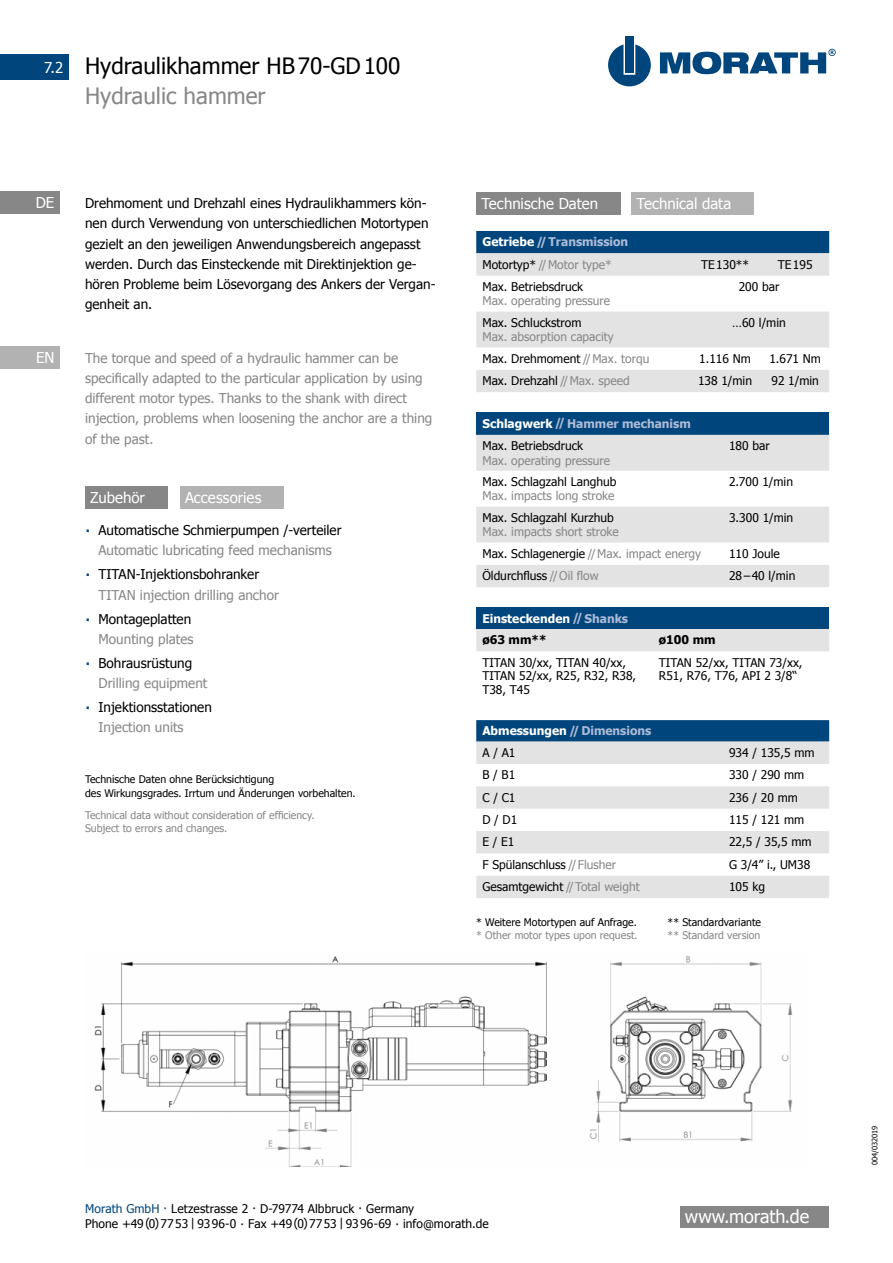
<style>
.page{position:relative;width:893px;height:1263px;background:#fff}
.page>*{position:absolute;margin:0;border:0;box-sizing:border-box;transform-origin:0 0}
.t1{font:22.5px "Tahoma";color:#000}
.t2{font:22.5px "Tahoma";color:#878787}
.t3{font:18px "Tahoma";letter-spacing:-.005em;color:#fff}
.t4{font:15px "Tahoma";color:#fff}
.t5{font:13.5px/20.2px "Tahoma";color:#000}
.t6{font:13.5px/20.2px "Tahoma";color:#878787}
.t7{font:12px/13.5px "Tahoma";color:#000}
.t8{font:12px "Tahoma";color:#878787}
.t9{font:700 12px/22.4px "Tahoma";color:#adbad6}
.t10{font:700 12px/21.5px "Tahoma";color:#fff}
.t11{font:700 12px "Tahoma";color:#000}
.t12{font:10.5px/13.5px "Tahoma";color:#000}
.t13{font:10.5px/13.5px "Tahoma";color:#878787}
.t14{font:7.5px "Tahoma";color:#000}
.s1{color:#fff}
.s2{font-weight:400;color:#000}
.s3{font-weight:400;color:#878787}
.s4{font-weight:700;color:#00457c}
.s5{color:#878787}
.s6{color:#000}
.s7{color:#adbad6}
.s8{color:#00457c}
</style>
<div class="page">
<svg style="left:660px;top:49px;width:176px;height:25px"></svg>
<svg style="left:608px;top:44px;width:43px;height:42px"></svg>
<div style="left:625px;top:37px;width:9px;height:36px;background:#00457c"></div>
<div style="left:680px;top:1206px;width:149px;height:22px;background:#878787"></div>
<div style="left:0;top:346px;width:60px;height:23px;background:#b3b2b2"></div>
<div style="left:0;top:191px;width:60px;height:23px;background:#878787"></div>
<div style="left:476px;top:192px;width:144px;height:23px;background:#878787"></div>
<div style="left:631px;top:192px;width:122px;height:23px;background:#b3b2b2"></div>
<div style="left:0;top:54px;width:68px;height:26px;background:#00457c"></div>
<img style="left:94px;top:955px;width:699px;height:211px">
<div style="left:476px;top:231px;width:353px;height:22px;background:#00457c"></div>
<svg style="left:476px;top:253px;width:353px;height:139px;fill:#e3e3e3"></svg>
<div style="left:476px;top:412px;width:353px;height:23px;background:#00457c"></div>
<svg style="left:476px;top:435px;width:353px;height:152px;fill:#e3e3e3"></svg>
<div style="left:476px;top:607px;width:353px;height:22px;background:#00457c"></div>
<div style="left:476px;top:629px;width:353px;height:22px;background:#e3e3e3"></div>
<svg style="left:476px;top:720px;width:353px;height:22px;background:#084a7f"></svg>
<svg style="left:476px;top:742px;width:353px;height:156px;fill:#e3e3e3"></svg>
<div style="left:85px;top:486px;width:82px;height:23px;background:#878787"></div>
<div style="left:180px;top:486px;width:104px;height:23px;background:#b3b2b2"></div>
<p class="t4" style="left:44px;top:57px;width:21px">7.2</p>
<h1 class="t1" style="left:85px;top:50px;width:317px">Hydraulikhammer HB70-GD100</h1>
<h1 class="t2" style="left:85px;top:80px;width:182px">Hydraulic hammer</h1>
<p class="t4" style="left:36px;top:192px;width:20px">DE</p>
<p class="t4" style="left:481px;top:193px;width:118px">Technische Daten</p>
<p class="t4" style="left:637px;top:193px;width:96px">Technical data</p>
<p class="t5" style="left:85px;top:192px;width:352px">Drehmoment und Drehzahl eines Hydraulikhammers kön&shy;nen durch Verwendung von unterschiedlichen Motortypen gezielt an den jeweiligen Anwendungsbereich angepasst werden. Durch das Einsteckende mit Direktinjektion ge&shy;hören Probleme beim Lösevorgang des Ankers der Vergan&shy;genheit an.</p>
<p class="t9" style="left:482px;top:230px;width:147px"><span class="s1">Getriebe</span> //Transmission<br><span class="s2">Motortyp*</span> <span class="s3">//Motor type*</span></p>
<p class="t7" style="left:701px;top:257px;width:49px">TE130**</p>
<p class="t7" style="left:778px;top:257px;width:36px">TE195</p>
<p class="t7" style="left:482px;top:279px;width:102px">Max. Betriebsdruck</p>
<p class="t8" style="left:482px;top:293px;width:129px">Max. operating pressure</p>
<p class="t7" style="left:739px;top:279px;width:42px">200 bar</p>
<p class="t4" style="left:36px;top:347px;width:20px">EN</p>
<p class="t6" style="left:85px;top:347px;width:349px">The torque and speed of a hydraulic hammer can be specifically adapted to the particular application by using different motor types. Thanks to the shank with direct injection, problems when loosening the anchor are a thing of the past.</p>
<p class="t4" style="left:90px;top:487px;width:56px">Zubehör</p>
<p class="t4" style="left:185px;top:487px;width:78px">Accessories</p>
<p class="t5" style="left:86px;top:519px;width:257px;text-align:center"><span class="s4">∙</span> Automatische Schmierpumpen /-verteiler<br><span class="s5">Automatic lubricating feed mechanisms</span></p>
<p class="t6" style="left:99px;top:564px;width:182px;text-indent:-13px"><span class="s4">∙</span> <span class="s6">TITAN-Injektionsbohranker<br></span>TITAN injection drilling anchor</p>
<p class="t5" style="left:86px;top:608px;width:109px;text-align:right"><span class="s4">∙</span> Montageplatten<br><span class="s5">Mounting plates</span></p>
<p class="t6" style="left:99px;top:652px;width:110px;text-indent:-13px"><span class="s4">∙</span> <span class="s6">Bohrausrüstung<br></span>Drilling equipment</p>
<p class="t5" style="left:99px;top:696px;width:115px;text-indent:-13px"><span class="s4">∙</span> Injektionsstationen<br><span class="s5">Injection units</span></p>
<p class="t12" style="left:85px;top:772px;width:272px">Technische Daten ohne Berücksichtigung<br>des Wirkungsgrades. Irrtum und Änderungen vorbehalten.</p>
<p class="t13" style="left:85px;top:807px;width:231px">Technical data without consideration of efficiency.<br>Subject to errors and changes.</p>
<p class="t7" style="left:482px;top:315px;width:100px">Max. Schluckstrom</p>
<p class="t8" style="left:482px;top:329px;width:133px">Max. absorption capacity</p>
<p class="t7" style="left:732px;top:315px;width:55px">…60 l/min</p>
<p class="t7" style="left:482px;top:351px;width:168px">Max. Drehmoment <span class="s5">//Max. torqu</span></p>
<p class="t7" style="left:699px;top:351px;width:53px">1.116 Nm</p>
<p class="t7" style="left:769px;top:351px;width:53px">1.671 Nm</p>
<p class="t7" style="left:482px;top:373px;width:149px">Max. Drehzahl <span class="s5">//Max. speed</span></p>
<p class="t7" style="left:698px;top:373px;width:56px">138 1/min</p>
<p class="t7" style="left:771px;top:373px;width:49px">92 1/min</p>
<p class="t9" style="left:482px;top:411px;width:210px"><span class="s1">Schlagwerk</span> //Hammer mechanism<br><span class="s2">Max. Betriebsdruck</span></p>
<p class="t8" style="left:482px;top:452px;width:129px">Max. operating pressure</p>
<p class="t7" style="left:729px;top:438px;width:42px">180 bar</p>
<p class="t7" style="left:482px;top:474px;width:135px">Max. Schlagzahl Langhub</p>
<p class="t8" style="left:482px;top:488px;width:133px">Max. impacts long stroke</p>
<p class="t7" style="left:482px;top:510px;width:133px">Max. Schlagzahl Kurzhub</p>
<p class="t8" style="left:482px;top:524px;width:138px">Max. impacts short stroke</p>
<p class="t7" style="left:729px;top:474px;width:65px">2.700 1/min</p>
<p class="t7" style="left:729px;top:510px;width:66px">3.300 1/min</p>
<p class="t8" style="left:482px;top:545px;width:220px"><span class="s6">Max. Schlagenergie</span> //Max. impact energy</p>
<p class="t7" style="left:729px;top:546px;width:52px">110 Joule</p>
<p class="t7" style="left:482px;top:568px;width:118px">Öldurchfluss <span class="s5">//Oil flow</span></p>
<p class="t7" style="left:729px;top:568px;width:68px">28–40 l/min</p>
<p class="t10" style="left:482px;top:607px;width:147px">Einsteckenden <span class="s7">//Shanks </span><span class="s6">ø63 mm**</span></p>
<p class="t11" style="left:659px;top:631px;width:58px">ø100 mm</p>
<p class="t7" style="left:482px;top:655px;width:155px">TITAN 30/xx, TITAN 40/xx,<br>TITAN 52/xx, R25, R32, R38,<br>T38, T45</p>
<p class="t7" style="left:659px;top:655px;width:145px">TITAN 52/xx, TITAN 73/xx,<br>R51, R76, T76, API 2 3/8“</p>
<p class="t9" style="left:482px;top:720px;width:170px;line-height:21.5px"><span class="s1">Abmessungen</span> //Dimensions<br><span class="s2">A / A1</span></p>
<p class="t7" style="left:729px;top:745px;width:87px">934 / 135,5 mm</p>
<p class="t7" style="left:482px;top:768px;width:34px">B / B1</p>
<p class="t7" style="left:729px;top:768px;width:77px">330 / 290 mm</p>
<p class="t7" style="left:482px;top:790px;width:35px">C / C1</p>
<p class="t7" style="left:729px;top:790px;width:70px">236 / 20 mm</p>
<p class="t7" style="left:482px;top:812px;width:36px">D / D1</p>
<p class="t7" style="left:729px;top:812px;width:77px">115 / 121 mm</p>
<p class="t7" style="left:482px;top:835px;width:34px">E / E1</p>
<p class="t7" style="left:729px;top:835px;width:84px">22,5 / 35,5 mm</p>
<p class="t7" style="left:482px;top:857px;width:135px">F Spülanschluss <span class="s5">//Flusher</span></p>
<p class="t7" style="left:729px;top:857px;width:83px">G 3/4” i., UM38</p>
<p class="t7" style="left:482px;top:879px;width:159px">Gesamtgewicht <span class="s5">//Total weight</span></p>
<p class="t7" style="left:729px;top:879px;width:38px">105 kg</p>
<p class="t12" style="left:476px;top:915px;width:162px">* Weitere Motortypen auf Anfrage.</p>
<p class="t12" style="left:668px;top:915px;width:95px">** Standardvariante</p>
<p class="t13" style="left:476px;top:928px;width:163px">* Other motor types upon request.</p>
<p class="t13" style="left:668px;top:928px;width:94px">** Standard version</p>
<p class="t7" style="left:85px;top:1200px;width:405px;line-height:15.3px"><span class="s8">Morath GmbH ·</span> Letzestrasse 2 · D-79774 Albbruck · Germany<br>Phone +49(0)7753 | 9396-0 · Fax +49(0)7753 | 9396-69 · info@morath.de</p>
<h2 class="t3" style="left:685px;top:1204px;width:126px">www.morath.de</h2>
<p class="t14" style="left:870px;top:1165px;width:41px;rotate:-90deg">004/032019</p>
</div>
